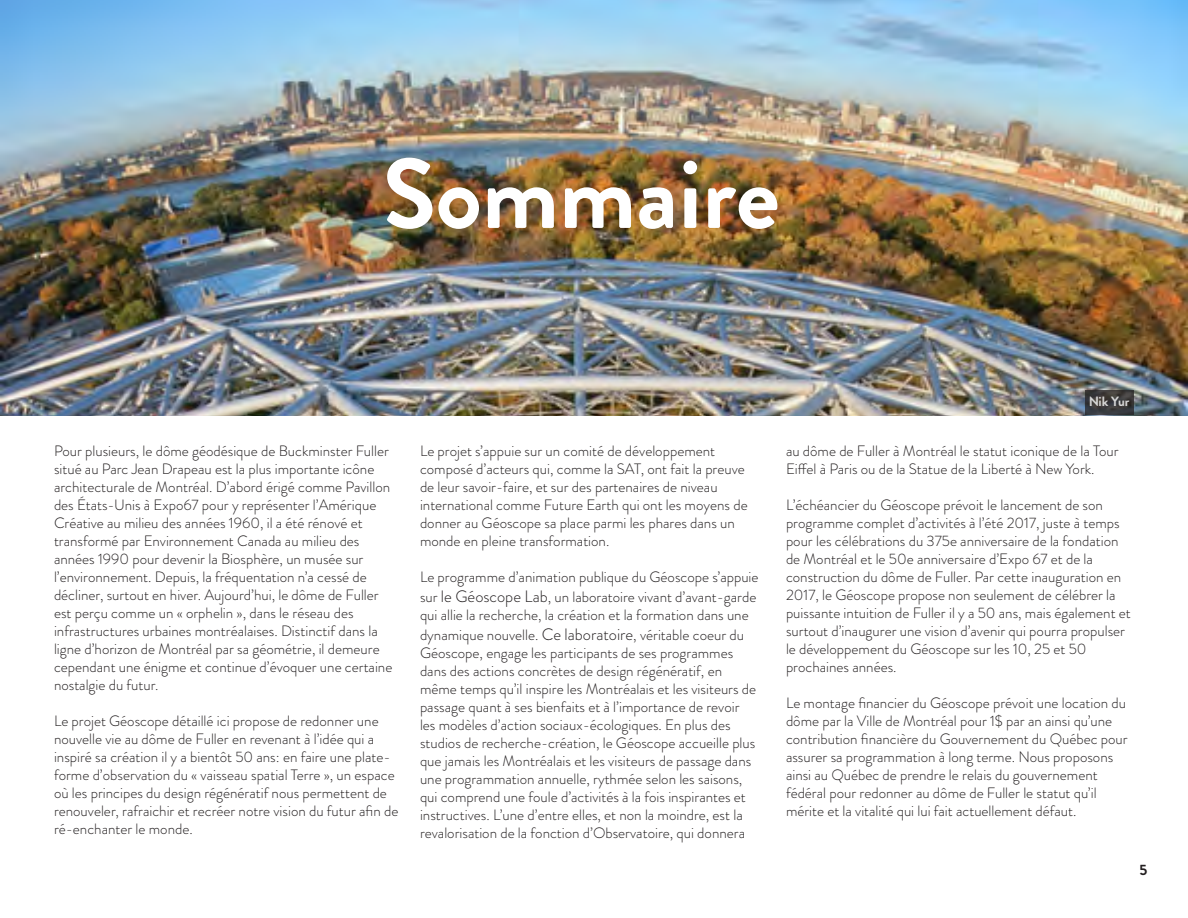
<style>
.page{position:relative;width:1188px;height:918px;background:#fff}
.page>*{position:absolute;margin:0;border:0;box-sizing:border-box;transform-origin:0 0}
.t1{font:700 99px "Brandon Grotesque";color:#fff}
.t2{font:300 15px/18px "Brandon Grotesque";color:#231f20}
.t3{font:700 15px "Brandon Grotesque";color:#231f20}
.t4{font:700 13.5px "Brandon Grotesque";letter-spacing:-.005em;color:#f2f2f2}
.s1{font-size:16.5px}
</style>
<div class="page">
<img style="left:1px;top:0;width:1187px;height:415px">
<svg style="left:1085px;top:390px;width:49px;height:24px"></svg>
<p class="t1" style="left:382px;top:125px;width:399px">Sommaire</p>
<p class="t2" style="left:54px;top:442px;width:340px">Pour plusieurs, le dôme géodésique de Buckminster Fuller situé au Parc Jean Drapeau est la plus importante icône architecturale de Montréal. D’abord érigé comme Pavillon des États-Unis à Expo67 pour y représenter l’Amérique Créative au milieu des années 1960, il a été rénové et transformé par Environnement Canada au milieu des années 1990 pour devenir la Biosphère, un musée sur l’environnement. Depuis, la fréquentation n’a cessé de décliner, surtout en hiver. Aujourd’hui, le dôme de Fuller est perçu comme un « orphelin », dans le réseau des infrastructures urbaines montréalaises. Distinctif dans la ligne d’horizon de Montréal par sa géométrie, il demeure cependant une énigme et continue d’évoquer une certaine nostalgie du futur.</p>
<p class="t2" style="left:54px;top:712px;width:346px">Le projet Géoscope détaillé ici propose de redonner une nouvelle vie au dôme de Fuller en revenant à l’idée qui a inspiré sa création il y a bientôt 50 ans: en faire une plate&shy;forme d’observation du « vaisseau spatial Terre », un espace où les principes du design régénératif nous permettent de renouveler, rafraichir et recréer notre vision du futur afin de ré-enchanter le monde.</p>
<p class="t2" style="left:420px;top:442px;width:329px">Le projet s’appuie sur un comité de développement composé d’acteurs qui, comme la SAT, ont fait la preuve de leur savoir-faire, et sur des partenaires de niveau international comme Future Earth qui ont les moyens de donner au Géoscope sa place parmi les phares dans un monde en pleine transformation.</p>
<p class="t2" style="left:420px;top:567px;width:340px;line-height:19.8px">Le programme d’animation publique du Géoscope s’appuie sur <span class="s1">le Géoscope Lab</span>, un laboratoire vivant d’avant-garde</p>
<p class="t2" style="left:420px;top:605px;width:330px;line-height:19.8px">qui allie la recherche, la création et la formation dans une dynamique nouvelle. <span class="s1">Ce laboratoire</span>, véritable coeur du</p>
<p class="t2" style="left:420px;top:643px;width:338px">Géoscope, engage les participants de ses programmes dans des actions concrètes de design régénératif, en même temps qu’il inspire les Montréalais et les visiteurs de passage quant à ses bienfaits et à l’importance de revoir les modèles d’action sociaux-écologiques. En plus des studios de recherche-création, le Géoscope accueille plus que jamais les Montréalais et les visiteurs de passage dans une programmation annuelle, rythmée selon les saisons, qui comprend une foule d’activités à la fois inspirantes et instructives. L’une d’entre elles, et non la moindre, est la revalorisation de la fonction d’Observatoire, qui donnera</p>
<p class="t4" style="left:1088px;top:392px;width:43px">Nik Yur</p>
<p class="t2" style="left:786px;top:442px;width:334px">au dôme de Fuller à Montréal le statut iconique de la Tour<br>Eiffel à Paris ou de la Statue de la Liberté à New York.</p>
<p class="t2" style="left:786px;top:496px;width:346px">L’échéancier du Géoscope prévoit le lancement de son programme complet d’activités à l’été 2017, juste à temps pour les célébrations du 375e anniversaire de la fondation de Montréal et le 50e anniversaire d’Expo 67 et de la construction du dôme de Fuller. Par cette inauguration en 2017, le Géoscope propose non seulement de célébrer la puissante intuition de Fuller il y a 50 ans, mais également et surtout d’inaugurer une vision d’avenir qui pourra propulser le développement du Géoscope sur les 10, 25 et 50 prochaines années.</p>
<p class="t2" style="left:786px;top:694px;width:343px">Le montage financier du Géoscope prévoit une location du dôme par la Ville de Montréal pour 1$ par an ainsi qu’une contribution financière du Gouvernement du Québec pour assurer sa programmation à long terme. Nous proposons ainsi au Québec de prendre le relais du gouvernement fédéral pour redonner au dôme de Fuller le statut qu’il mérite et la vitalité qui lui fait actuellement défaut.</p>
<p class="t3" style="left:1140px;top:859px;width:9px">5</p>
</div>
